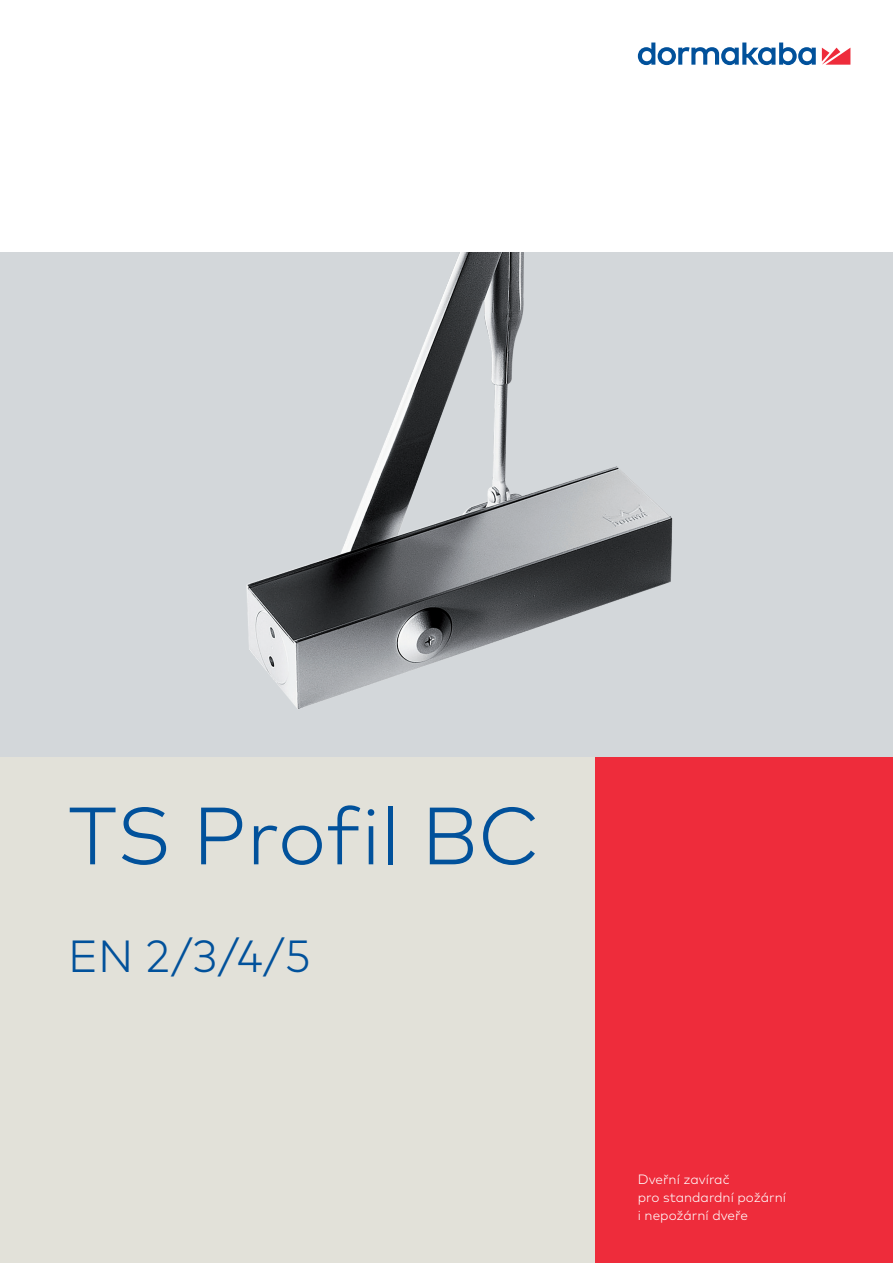
<style>
.page{position:relative;width:893px;height:1263px;background:#fff}
.page>*{position:absolute;margin:0;border:0;box-sizing:border-box;transform-origin:0 0}
._54_Light{font:300 81px "Mark Pro";color:#01519b}
._30_Light{font:300 45px "Mark Pro";color:#01519b}
._9_Light{font:300 13.5px/18px "Mark Pro";color:#fff}
</style>
<div class="page">
<svg style="left:822px;top:48px;width:28px;height:17px"></svg>
<svg style="left:638px;top:43px;width:178px;height:22px"></svg>
<div style="left:0;top:758px;width:595px;height:505px;background:#e2e1d9"></div>
<div style="left:595px;top:758px;width:298px;height:505px;background:#ee2c3b"></div>
<img style="left:0;top:253px;width:893px;height:505px">
<p class="_54_Light" style="left:68px;top:775px;width:473px">TS Profil BC</p>
<p class="_30_Light" style="left:68px;top:923px;width:244px">EN 2/3/4/5</p>
<p class="_9_Light" style="left:638px;top:1169px;width:93px">Dveřní zavírač</p>
<p class="_9_Light" style="left:638px;top:1187px;width:150px">pro standardní požární i nepožární dveře</p>
</div>
